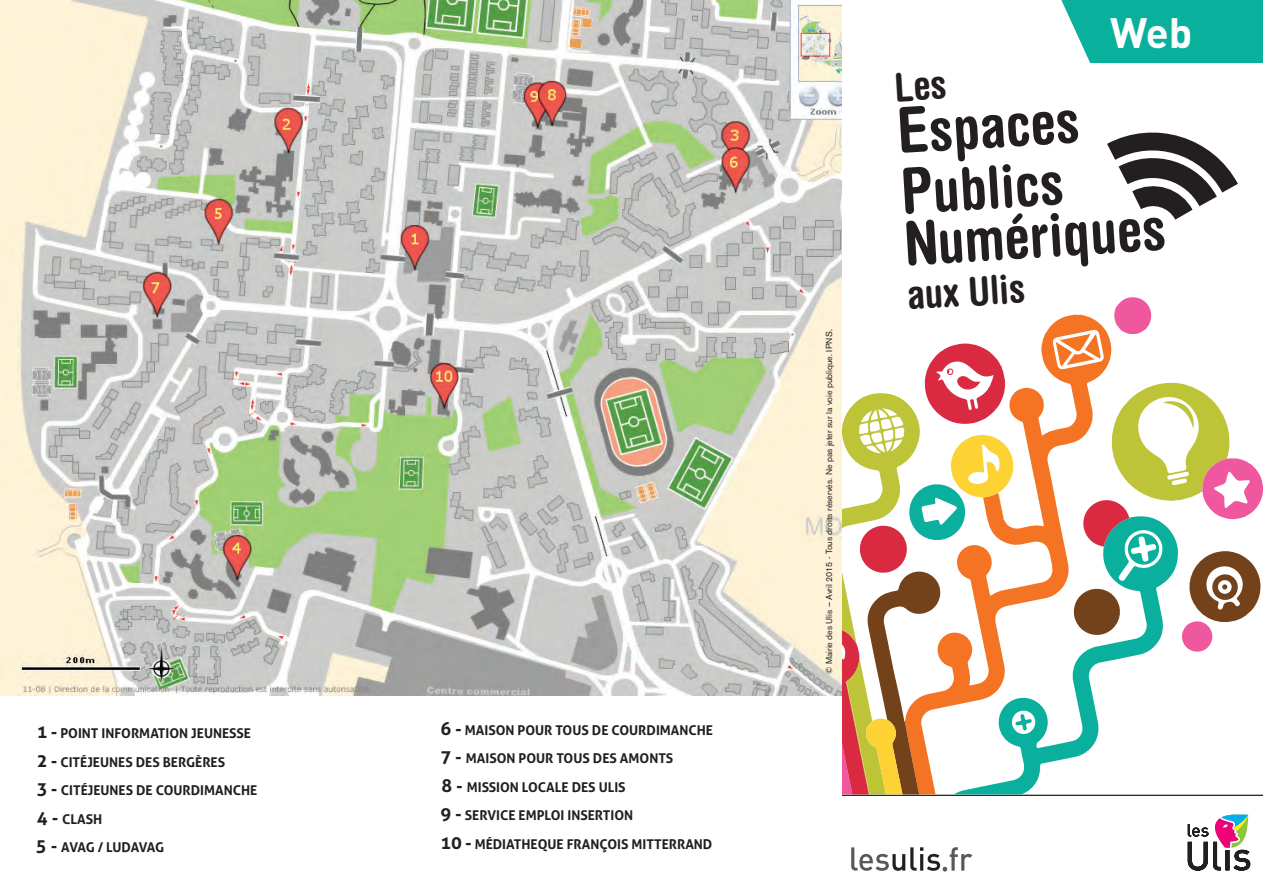
<style>
.page{position:relative;width:1263px;height:893px;background:#fff}
.page>*{position:absolute;margin:0;border:0;box-sizing:border-box;transform-origin:0 0}
.t1{font:700 condensed 58.5px/60.8px "Helvetica Rounded LT Std";color:#231f20}
.t2{font:700 42px "DIN";color:#fff}
.t3{font:700 condensed 39.6px "Helvetica Rounded LT Std";color:#231f20}
.t4{font:700 13.5px/28.5px "Aller";color:#231f20}
.t5{font:700 13.5px/28.5px "Aller";letter-spacing:-.025em;color:#231f20}
.t6{font:8.7px "Akzidenz Grotesk BE";color:#231f20}
.s1{font-size:18px}
.s2{font-size:63.45px}
.s3{font-size:60.3px}
</style>
<div class="page">
<img style="left:0;top:0;width:842px;height:695px">
<hr style="left:842px;top:794px;width:421px;height:2px;background:#231f20">
<svg style="left:1032px;top:314px;width:80px;height:202px"></svg>
<svg style="left:1032px;top:516px;width:113px;height:272px"></svg>
<svg style="left:1114px;top:297px;width:38px;height:37px"></svg>
<svg style="left:1056px;top:334px;width:45px;height:32px"></svg>
<svg style="left:842px;top:343px;width:190px;height:451px"></svg>
<svg style="left:1072px;top:383px;width:191px;height:270px"></svg>
<svg style="left:1188px;top:814px;width:62px;height:57px"></svg>
<svg style="left:851px;top:847px;width:121px;height:24px"></svg>
<svg style="left:1107px;top:132px;width:131px;height:88px"></svg>
<svg style="left:1061px;top:0;width:202px;height:63px"></svg>
<p class="t4" style="left:37px;top:719px;width:216px"><span class="s1">1 -</span> POINT INFORMATION JEUNESSE<br><span class="s1">2 -</span> CITÉJEUNES DES BERGÈRES<br><span class="s1">3-</span>CITÉJEUNES</p>
<p class="t4" style="left:136px;top:776px;width:123px">DE COURDIMANCHE</p>
<p class="t5" style="left:36px;top:805px;width:128px"><span class="s1">4 -</span> CLASH<br><span class="s1">5 -</span> AVAG / LUDAVAG</p>
<p class="t4" style="left:440px;top:716px;width:274px"><span class="s1">6 -</span> MAISON POUR TOUS DE COURDIMANCHE<br><span class="s1">7 -</span> MAISON POUR TOUS DES AMONTS<br><span class="s1">8 -</span> MISSION LOCALE DES ULIS<br><span class="s1">9 -</span> SERVICE EMPLOI INSERTION<br><span class="s1">10 -</span> MÉDIATHEQUE FRANÇOIS MITTERRAND</p>
<p class="t6" style="left:824px;top:674px;width:346px;rotate:-90deg">© Mairie des Ulis – Avril 2015 - Tous droits réservés. Ne pas jeter sur la voie publique. IPNS.</p>
<h2 class="t2" style="left:1110px;top:6px;width:84px">Web</h2>
<h1 class="t1" style="left:894px;top:102px;width:184px;rotate:-4deg"><span class="s2">E</span>spaces<br><span class="s2">P</span>ublics</h1>
<h1 class="t1" style="left:902px;top:214px;width:263px;rotate:-4deg"><span class="s3">N</span>umériques</h1>
<h3 class="t3" style="left:905px;top:272px;width:120px;rotate:-4deg">aux Ulis</h3>
</div>
